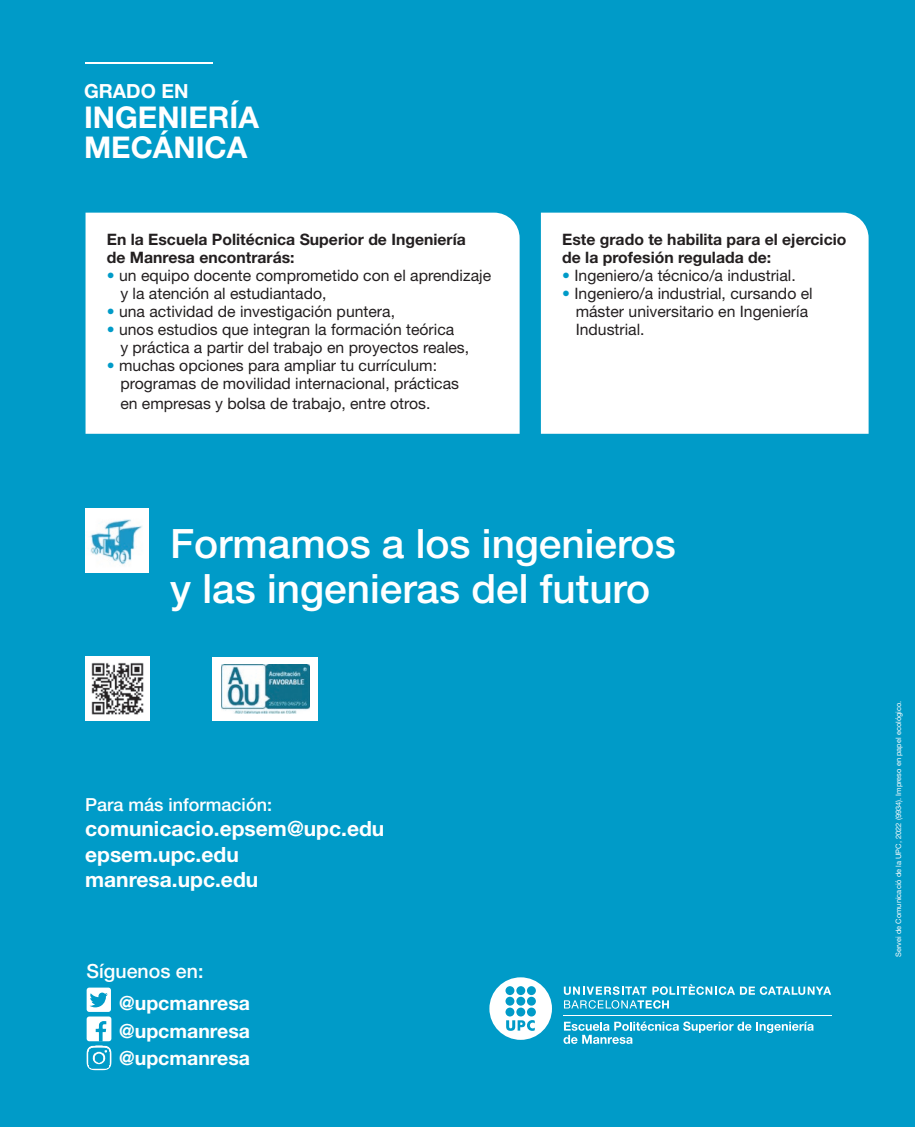
<style>
.page{position:relative;width:915px;height:1127px;background:#fff}
.page>*{position:absolute;margin:0;border:0;box-sizing:border-box;transform-origin:0 0}
.t1{font:500 40.5px/45px "Helvetica Neue LT Std";color:#fff}
.t2{font:700 30px/30px "Helvetica Neue LT Std";color:#fff}
.t3{font:700 21px/25.2px "Helvetica Neue LT Std";color:#fff}
.t4{font:700 19.5px/27.6px "Helvetica Neue LT Std";color:#fff;text-align:justify}
.t5{font:500 19.5px "Helvetica Neue LT Std";color:#fff}
.t6{font:500 18px "Helvetica Neue LT Std";color:#fff}
.t7{font:15.75px/18px "Helvetica Neue LT Std";color:#231f20}
.t8{font:700 15.75px/18px "Helvetica Neue LT Std";color:#231f20}
.t9{font:7.5px "Helvetica Neue LT Std";color:#fff}
.s1{color:#009bc8}
</style>
<div class="page">
<img style="left:914px;top:763px;width:1px;height:364px">
<div style="left:0;top:0;width:914px;height:1127px;background:#009bc8"></div>
<img style="left:85px;top:508px;width:64px;height:64px">
<hr style="left:85px;top:62px;width:128px;height:2px;background:#fff">
<div style="left:213px;top:657px;width:105px;height:64px;background:#fff"></div>
<img style="left:85px;top:657px;width:64px;height:64px">
<img style="left:221px;top:664px;width:88px;height:49px">
<svg style="left:563px;top:1021px;width:250px;height:23px;background:#34afd3"></svg>
<div style="left:489px;top:977px;width:62px;height:63px;background:#fff;border-radius:50%"></div>
<svg style="left:505px;top:986px;width:30px;height:45px"></svg>
<svg style="left:563px;top:984px;width:267px;height:24px;background:#32aed2"></svg>
<hr style="left:563px;top:1014px;width:268px;height:1px;background:#fff">
<div style="left:87px;top:987px;width:24px;height:25px;background:#fff;border-radius:3px"></div>
<svg style="left:89px;top:992px;width:19px;height:15px"></svg>
<div style="left:87px;top:1016px;width:24px;height:25px;background:#fff;border-radius:3px"></div>
<img style="left:96px;top:1021px;width:10px;height:20px">
<img style="left:87px;top:1045px;width:24px;height:25px">
<img style="left:914px;top:0;width:1px;height:763px">
<svg style="left:540px;top:213px;width:328px;height:221px"></svg>
<svg style="left:85px;top:213px;width:434px;height:221px"></svg>
<p class="t4" style="left:84px;top:77px;width:106px">GRADO EN</p>
<h2 class="t2" style="left:84px;top:102px;width:176px">INGENIERÍA<br>MECÁNICA</h2>
<p class="t8" style="left:107px;top:230px;width:360px">En la Escuela Politécnica Superior de Ingeniería de Manresa encontrarás:</p>
<p class="t7" style="left:120px;top:266px;width:372px;text-indent:-13px"><span class="s1">•</span> un equipo docente comprometido con el aprendizaje y la atención al estudiantado,</p>
<p class="t7" style="left:107px;top:302px;width:289px"><span class="s1">•</span> una actividad de investigación puntera,</p>
<p class="t7" style="left:120px;top:320px;width:350px;text-indent:-13px"><span class="s1">•</span> unos estudios que integran la formación teórica<br>y práctica a partir del trabajo en proyectos reales,</p>
<p class="t7" style="left:120px;top:356px;width:340px;text-indent:-13px"><span class="s1">•</span> muchas opciones para ampliar tu currículum: programas de movilidad internacional, prácticas</p>
<p class="t7" style="left:120px;top:394px;width:311px">en empresas y bolsa de trabajo, entre otros.</p>
<p class="t8" style="left:562px;top:230px;width:285px">Este grado te habilita para el ejercicio de la profesión regulada de:</p>
<p class="t7" style="left:562px;top:266px;width:235px"><span class="s1">•</span> Ingeniero/a técnico/a industrial.</p>
<p class="t7" style="left:575px;top:284px;width:238px;text-indent:-13px"><span class="s1">•</span> Ingeniero/a industrial, cursando el máster universitario en Ingeniería<br>Industrial.</p>
<h1 class="t1" style="left:170px;top:520px;width:507px">Formamos a los ingenieros y las ingenieras del futuro</h1>
<p class="t6" style="left:85px;top:794px;width:188px">Para más información:</p>
<h3 class="t3" style="left:85px;top:816px;width:301px">comunicacio.epsem@upc.edu epsem.upc.edu manresa.upc.edu</h3>
<p class="t5" style="left:87px;top:959px;width:118px">Síguenos en:</p>
<p class="t4" style="left:119px;top:989px;width:132px">@upcmanresa @upcmanresa @upcmanresa</p>
<p class="t9" style="left:893px;top:957px;width:258px;rotate:-90deg">Servei de Comunicació de la UPC, 2022 (9934). Impreso en papel ecológico.</p>
</div>
